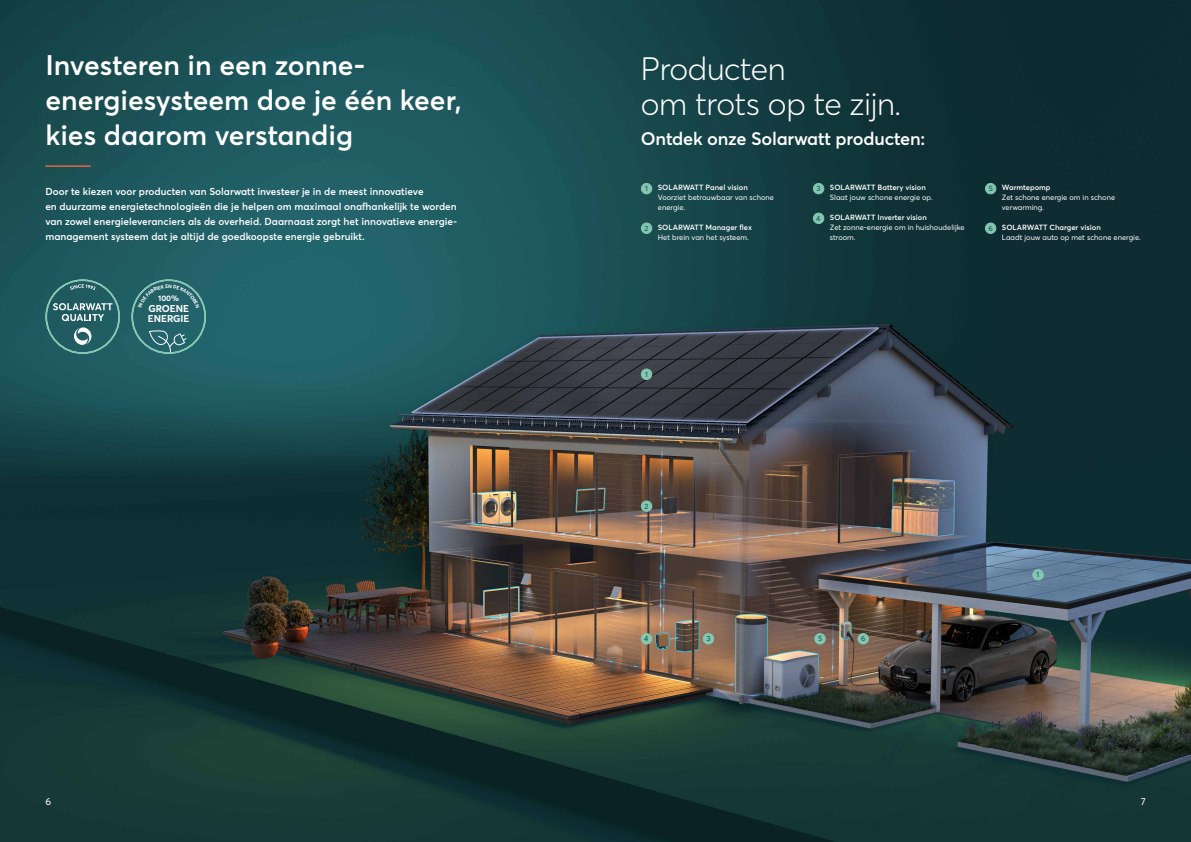
<style>
.page{position:relative;width:1191px;height:842px;background:#fff}
.page>*{position:absolute;margin:0;border:0;box-sizing:border-box;transform-origin:0 0}
.t1{font:300 32px/35px "Averta";letter-spacing:-.01em;color:#fff}
.t2{font:600 28px/35px "Averta";color:#fff}
.t3{font:600 18px "Averta";letter-spacing:-.01em;color:#fff}
.t4{font:600 10px/15px "Averta";color:#fff}
.t5{font:10px "Averta";color:#fff}
.t6{font:700 9.8px/9.8px "Averta";color:#fff}
.t7{font:700 7.9px "Averta";color:#fff}
.t8{font:7.5px/10px "Averta";color:#fff}
.t9{font:600 7.5px "Averta";color:#fff}
.t10{font:7.5px "Averta";color:#005152}
</style>
<div class="page">
<img style="left:0;top:0;width:1191px;height:842px">
<div style="left:703px;top:634px;width:10px;height:10px;background:#84c6b0;border-radius:50%"></div>
<div style="left:702px;top:633px;width:12px;height:11px;border:1px solid #84c6b0;border-radius:50%"></div>
<div style="left:641px;top:634px;width:11px;height:10px;background:#84c6b0;border-radius:50%"></div>
<div style="left:641px;top:633px;width:11px;height:11px;border:1px solid #84c6b0;border-radius:50%"></div>
<div style="left:641px;top:369px;width:11px;height:10px;background:#84c6b0;border-radius:50%"></div>
<div style="left:641px;top:368px;width:11px;height:12px;border:1px solid #84c6b0;border-radius:50%"></div>
<div style="left:815px;top:634px;width:10px;height:10px;background:#84c6b0;border-radius:50%"></div>
<div style="left:814px;top:633px;width:11px;height:11px;border:1px solid #84c6b0;border-radius:50%"></div>
<div style="left:858px;top:634px;width:10px;height:10px;background:#84c6b0;border-radius:50%"></div>
<div style="left:857px;top:633px;width:12px;height:11px;border:1px solid #84c6b0;border-radius:50%"></div>
<div style="left:1032px;top:570px;width:11px;height:10px;background:#84c6b0;border-radius:50%"></div>
<div style="left:1032px;top:569px;width:11px;height:11px;border:1px solid #84c6b0;border-radius:50%"></div>
<div style="left:641px;top:501px;width:11px;height:10px;background:#84c6b0;border-radius:50%"></div>
<div style="left:641px;top:500px;width:11px;height:12px;border:1px solid #84c6b0;border-radius:50%"></div>
<div style="left:641px;top:183px;width:11px;height:11px;background:#84c6b0;border-radius:50%"></div>
<div style="left:641px;top:183px;width:11px;height:11px;border:1px solid #84c6b0;border-radius:50%"></div>
<div style="left:813px;top:183px;width:11px;height:11px;background:#84c6b0;border-radius:50%"></div>
<div style="left:813px;top:183px;width:11px;height:11px;border:1px solid #84c6b0;border-radius:50%"></div>
<div style="left:985px;top:183px;width:10px;height:11px;background:#84c6b0;border-radius:50%"></div>
<div style="left:985px;top:183px;width:11px;height:11px;border:1px solid #84c6b0;border-radius:50%"></div>
<div style="left:641px;top:223px;width:11px;height:10px;background:#84c6b0;border-radius:50%"></div>
<div style="left:641px;top:223px;width:11px;height:11px;border:1px solid #84c6b0;border-radius:50%"></div>
<div style="left:813px;top:213px;width:11px;height:11px;background:#84c6b0;border-radius:50%"></div>
<div style="left:813px;top:213px;width:11px;height:11px;border:1px solid #84c6b0;border-radius:50%"></div>
<div style="left:985px;top:223px;width:10px;height:10px;background:#84c6b0;border-radius:50%"></div>
<div style="left:985px;top:223px;width:11px;height:11px;border:1px solid #84c6b0;border-radius:50%"></div>
<svg style="left:45px;top:279px;width:75px;height:75px"></svg>
<div style="left:45px;top:279px;width:75px;height:75px;border:2px solid #84c6b0;border-radius:50%"></div>
<hr style="left:45px;top:165px;width:46px;height:2px;background:#ec6340">
<svg style="left:131px;top:279px;width:75px;height:75px"></svg>
<h2 class="t2" style="left:45px;top:47px;width:418px">Investeren in een zonne&shy;energiesysteem doe je één keer, kies daarom verstandig</h2>
<p class="t4" style="left:45px;top:184px;width:413px">Door te kiezen voor producten van Solarwatt investeer je in de meest innovatieve<br>en duurzame energietechnologieën die je helpen om maximaal onafhankelijk te worden van zowel energieleveranciers als de overheid. Daarnaast zorgt het innovatieve energie&shy;management systeem dat je altijd de goedkoopste energie gebruikt.</p>
<p class="t7" style="left:158px;top:293px;width:23px">100%</p>
<p class="t6" style="left:148px;top:303px;width:43px">GROENE<br>ENERGIE</p>
<h1 class="t1" style="left:641px;top:50px;width:262px">Producten<br>om trots op te zijn.</h1>
<h3 class="t3" style="left:641px;top:126px;width:286px">Ontdek onze Solarwatt producten:</h3>
<p class="t9" style="left:658px;top:182px;width:91px">SOLARWATT Panel vision</p>
<p class="t8" style="left:658px;top:192px;width:118px">Voorziet betrouwbaar van schone energie.</p>
<p class="t9" style="left:658px;top:222px;width:96px">SOLARWATT Manager flex</p>
<p class="t8" style="left:658px;top:232px;width:93px">Het brein van het systeem.</p>
<p class="t9" style="left:830px;top:182px;width:97px">SOLARWATT Battery vision</p>
<p class="t8" style="left:830px;top:192px;width:104px">Slaat jouw schone energie op.</p>
<p class="t9" style="left:830px;top:212px;width:98px">SOLARWATT Inverter vision</p>
<p class="t8" style="left:830px;top:222px;width:136px">Zet zonne-energie om in huishoudelijke stroom.</p>
<p class="t10" style="left:645px;top:183px;width:4px">1</p>
<p class="t10" style="left:816px;top:183px;width:5px">3</p>
<p class="t10" style="left:988px;top:183px;width:6px">5</p>
<p class="t10" style="left:644px;top:223px;width:5px">2</p>
<p class="t10" style="left:816px;top:213px;width:6px">4</p>
<p class="t10" style="left:988px;top:223px;width:6px">6</p>
<p class="t9" style="left:1002px;top:182px;width:50px">Warmtepomp</p>
<p class="t8" style="left:1002px;top:192px;width:115px">Zet schone energie om in schone verwarming.</p>
<p class="t9" style="left:1002px;top:222px;width:100px">SOLARWATT Charger vision</p>
<p class="t8" style="left:1002px;top:232px;width:140px">Laadt jouw auto op met schone energie.</p>
<p class="t10" style="left:645px;top:369px;width:4px">1</p>
<p class="t10" style="left:644px;top:501px;width:5px">2</p>
<p class="t10" style="left:644px;top:633px;width:6px">4</p>
<p class="t10" style="left:706px;top:633px;width:5px">3</p>
<p class="t10" style="left:818px;top:633px;width:6px">5</p>
<p class="t10" style="left:861px;top:633px;width:6px">6</p>
<p class="t10" style="left:1036px;top:569px;width:4px">1</p>
<p class="t5" style="left:45px;top:795px;width:7px">6</p>
<p class="t5" style="left:1140px;top:795px;width:6px">7</p>
</div>
